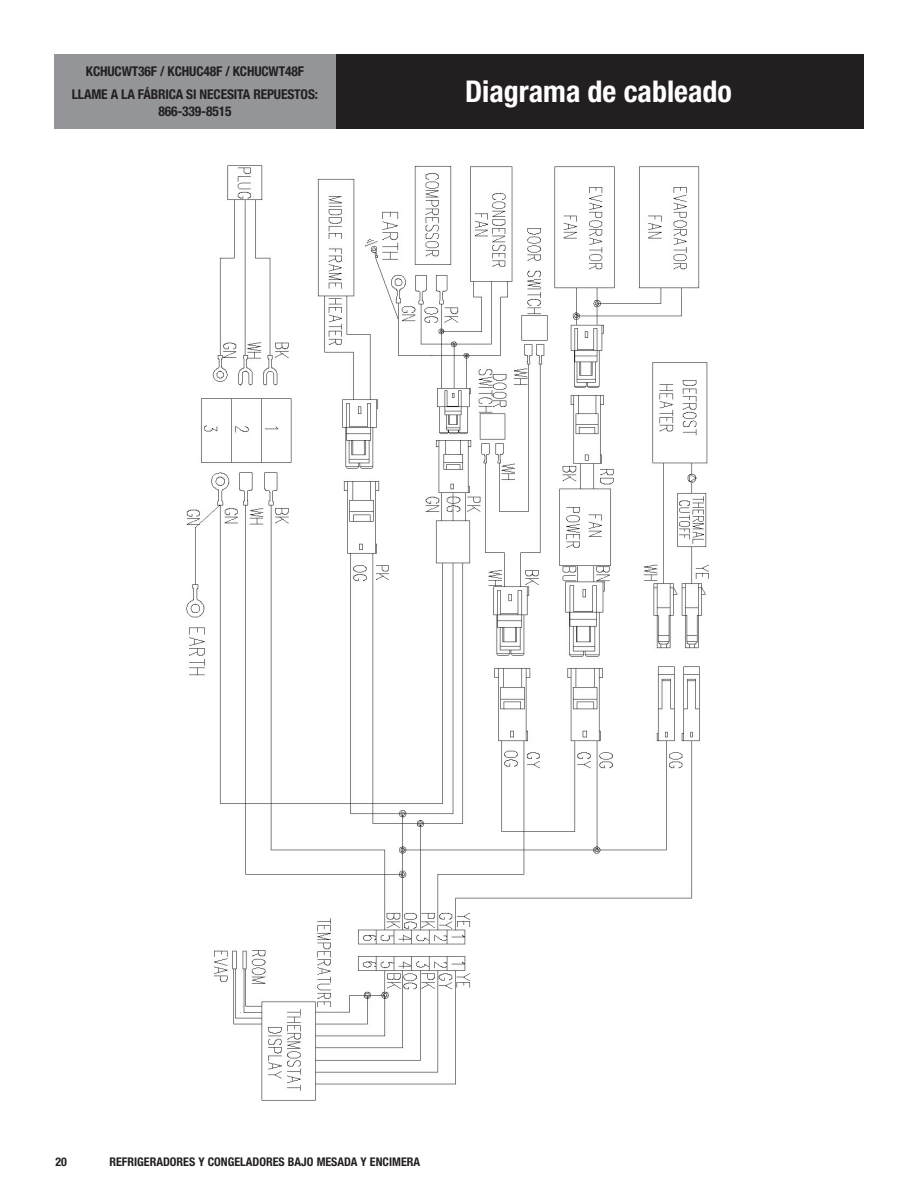
<style>
.page{position:relative;width:918px;height:1188px;background:#fff}
.page>*{position:absolute;margin:0;border:0;box-sizing:border-box;transform-origin:0 0}
.t1{font:700 condensed 30px "Helvetica Neue LT Std";color:#fff}
.t2{font:700 condensed 13.5px/23px "Helvetica Neue LT Std";letter-spacing:-.01em;color:#231f20;text-align:center}
.t3{font:700 condensed 12px "Helvetica Neue LT Std";color:#231f20}
</style>
<div class="page">
<div style="left:333px;top:54px;width:531px;height:74px;background:#231f20"></div>
<div style="left:54px;top:54px;width:282px;height:74px;background:#939598"></div>
<img style="left:186px;top:165px;width:523px;height:936px">
<p class="t2" style="left:72px;top:60px;width:248px">KCHUCWT36F / KCHUC48F / KCHUCWT48F<br>LLAME A LA FÁBRICA SI NECESITA REPUESTOS:</p>
<p class="t2" style="left:158px;top:99px;width:75px">866-339-8515</p>
<h1 class="t1" style="left:465px;top:73px;width:268px">Diagrama de cableado</h1>
<p class="t3" style="left:56px;top:1154px;width:13px">20</p>
<p class="t3" style="left:110px;top:1154px;width:312px">REFRIGERADORES Y CONGELADORES BAJO MESADA Y ENCIMERA</p>
</div>
